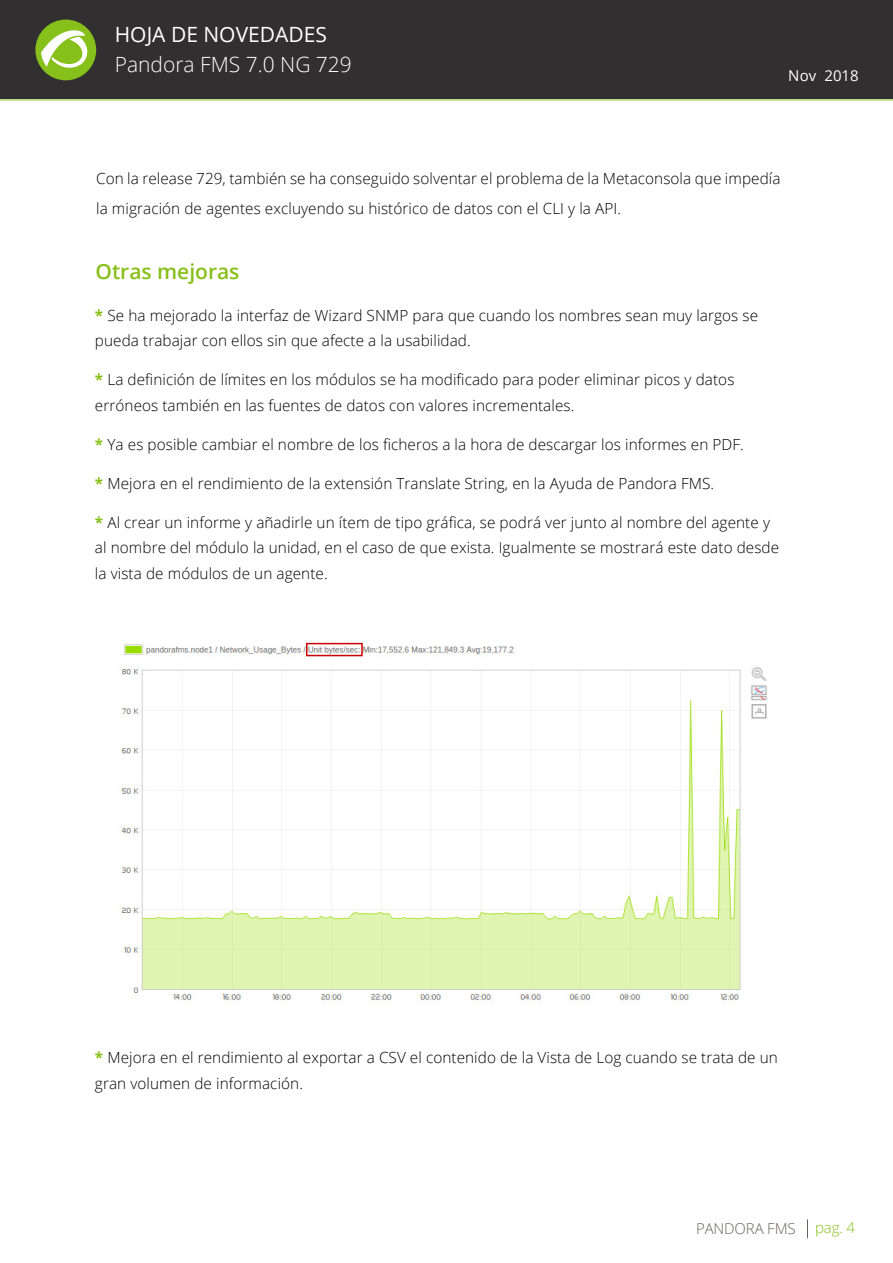
<style>
.page{position:relative;width:893px;height:1263px;background:#fff}
.page>*{position:absolute;margin:0;border:0;box-sizing:border-box;transform-origin:0 0}
.t1{font:300 21px "Open Sans";color:#fff}
.t2{font:21px "Open Sans";color:#fff}
.t3{font:600 21px "Open Sans";color:#87c01a}
.t4{font:300 15.3px/25.5px "Open Sans";letter-spacing:.005em;color:#000}
.t5{font:300 15px "Open Sans";letter-spacing:-.01em;color:#6b6360}
.t6{font:15px "Open Sans";letter-spacing:.005em;color:#fff}
.t7{font:300 15px "Open Sans";color:#87c01a}
.s1{font-weight:700;color:#87c01a}
</style>
<div class="page">
<div style="left:0;top:0;width:893px;height:99px;background:#312f30"></div>
<svg style="left:807px;top:1219px;width:1px;height:19px"></svg>
<div style="left:35px;top:20px;width:61px;height:60px;background:#87c01a;border-radius:50%"></div>
<svg style="left:41px;top:30px;width:47px;height:38px"></svg>
<hr style="left:0;top:100px;width:893px;height:1px;background:#87c01a">
<img style="left:118px;top:642px;width:649px;height:362px">
<h1 class="t2" style="left:115px;top:20px;width:214px">HOJA DE NOVEDADES</h1>
<h1 class="t1" style="left:115px;top:50px;width:239px">Pandora FMS 7.0 NG 729</h1>
<p class="t6" style="left:788px;top:65px;width:72px">Nov 2018</p>
<p class="t4" style="left:96px;top:163px;width:686px;line-height:30px">Con la release 729, también se ha conseguido solventar el problema de la Metaconsola que impedía la migración de agentes excluyendo su histórico de datos con el CLI y la API.</p>
<p class="t3" style="left:96px;top:257px;width:146px">Otras mejoras</p>
<p class="t4" style="left:95px;top:302px;width:665px"><span class="s1">*</span> Se ha mejorado la interfaz de Wizard SNMP para que cuando los nombres sean muy largos se pueda trabajar con ellos sin que afecte a la usabilidad.</p>
<p class="t4" style="left:95px;top:366px;width:641px"><span class="s1">*</span> La definición de límites en los módulos se ha modificado para poder eliminar picos y datos erróneos también en las fuentes de datos con valores incrementales.</p>
<p class="t4" style="left:95px;top:431px;width:650px"><span class="s1">*</span> Ya es posible cambiar el nombre de los ficheros a la hora de descargar los informes en PDF.</p>
<p class="t4" style="left:95px;top:470px;width:621px"><span class="s1">*</span> Mejora en el rendimiento de la extensión Translate String, en la Ayuda de Pandora FMS.</p>
<p class="t4" style="left:95px;top:509px;width:686px"><span class="s1">*</span> Al crear un informe y añadirle un ítem de tipo gráfica, se podrá ver junto al nombre del agente y al nombre del módulo la unidad, en el caso de que exista. Igualmente se mostrará este dato desde la vista de módulos de un agente.</p>
<p class="t4" style="left:95px;top:1044px;width:684px"><span class="s1">*</span> Mejora en el rendimiento al exportar a CSV el contenido de la Vista de Log cuando se trata de un gran volumen de información.</p>
<p class="t5" style="left:696px;top:1218px;width:101px">PANDORA FMS</p>
<p class="t7" style="left:815px;top:1217px;width:42px">pag. 4</p>
</div>
